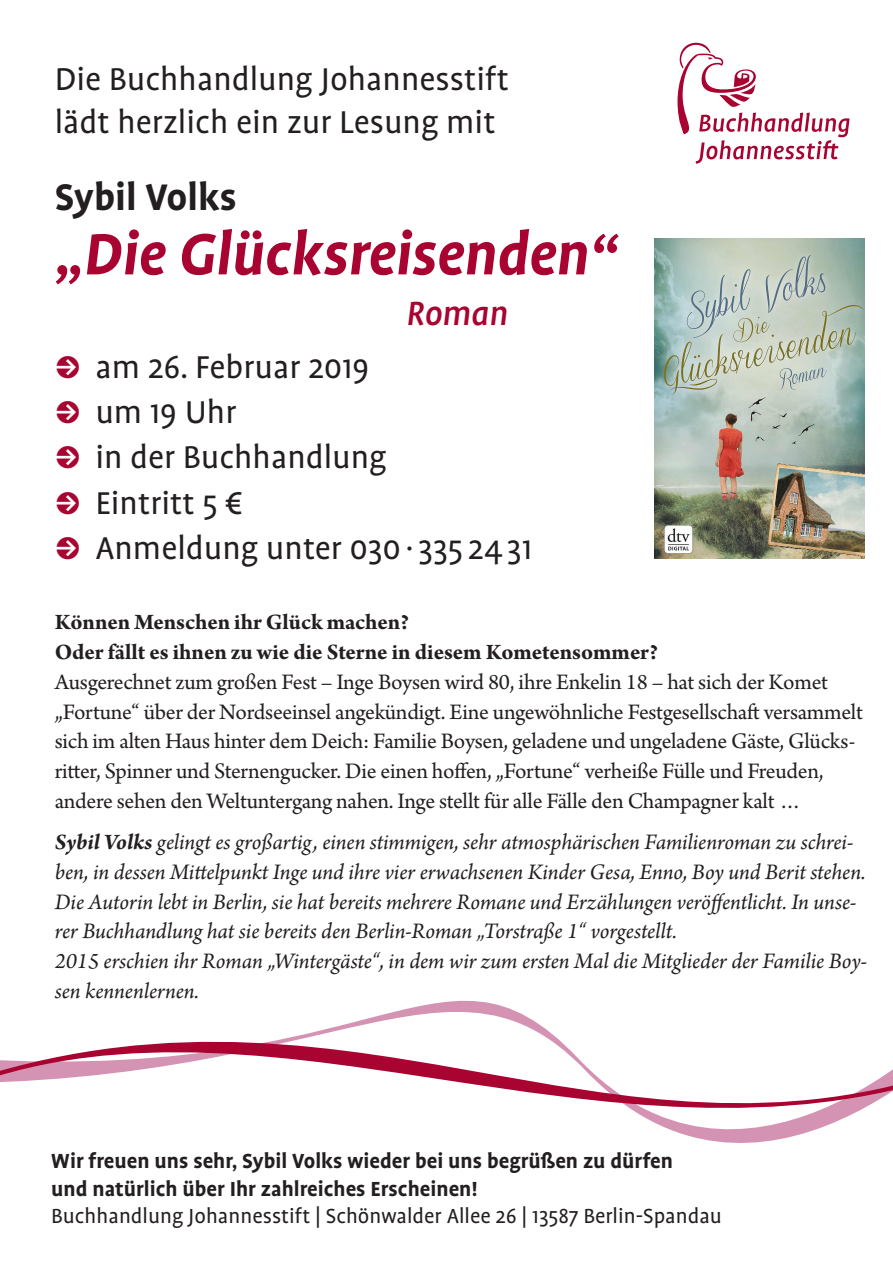
<style>
.page{position:relative;width:893px;height:1263px;background:#fff}
.page>*{position:absolute;margin:0;border:0;box-sizing:border-box;transform-origin:0 0}
.t1{font:italic 700 66.45px "EJS Profile Pro";letter-spacing:-.005em;color:#a80331}
.t2{font:700 42.3px "EJS Profile Pro";color:#231f20}
.t3{font:italic 500 38.4px "EJS Profile Pro";letter-spacing:-.005em;color:#a80331}
.t4{font:36px/42.5px "EJS Profile Pro";color:#231f20}
.t5{font:italic 23.25px/29.7px "Arno Pro";letter-spacing:-.005em;color:#231f20}
.t6{font:23.25px/29.7px "Arno Pro";letter-spacing:-.01em;color:#231f20}
.t7{font:700 23.25px/27.6px "EJS Profile Pro";color:#231f20}
.t8{font:700 23.25px/29.7px "Arno Pro";letter-spacing:-.005em;color:#231f20}
.t9{font:23.25px "EJS Profile Pro";color:#231f20}
.s1{color:#a80331}
.s2{font-weight:700}
</style>
<div class="page">
<svg style="left:677px;top:43px;width:173px;height:121px"></svg>
<img style="left:655px;top:239px;width:209px;height:319px">
<svg style="left:1px;top:1000px;width:892px;height:143px"></svg>
<h3 class="t4" style="left:55px;top:59px;width:456px">Die Buchhandlung Johannesstift lädt herzlich ein zur Lesung mit</h3>
<h2 class="t2" style="left:55px;top:172px;width:183px">Sybil Volks</h2>
<h1 class="t1" style="left:55px;top:213px;width:564px">„Die Glücksreisenden“</h1>
<h3 class="t3" style="left:406px;top:290px;width:103px">Roman</h3>
<h3 class="t4" style="left:55px;top:347px;width:316px"><span class="s1">→</span> am 26. Februar 2019</h3>
<h3 class="t4" style="left:55px;top:392px;width:183px"><span class="s1">→</span> um 19 Uhr</h3>
<h3 class="t4" style="left:55px;top:437px;width:334px"><span class="s1">→</span> in der Buchhandlung</h3>
<h3 class="t4" style="left:55px;top:483px;width:190px"><span class="s1">→</span> Eintritt 5 €</h3>
<h3 class="t4" style="left:55px;top:528px;width:479px"><span class="s1">→</span> Anmeldung unter 030· 335 2431</h3>
<p class="t8" style="left:55px;top:609px;width:605px">Können Menschen ihr Glück machen?<br>Oder fällt es ihnen zu wie die Sterne in diesem Kometensommer?</p>
<p class="t6" style="left:55px;top:668px;width:810px">Ausgerechnet zum großen Fest – Inge Boysen wird 80, ihre Enkelin 18 – hat sich der Komet „Fortune“ über der Nordseeinsel angekündigt. Eine ungewöhnliche Festgesellschaft versammelt sich im alten Haus hinter dem Deich: Familie Boysen, geladene und ungeladene Gäste, Glücks&shy;ritter, Spinner und Sternengucker. Die einen hoffen, „Fortune“ verheiße Fülle und Freuden, andere sehen den Weltuntergang nahen. Inge stellt für alle Fälle den Champagner kalt …</p>
<p class="t5" style="left:55px;top:829px;width:814px"><span class="s2">Sybil Volks</span> gelingt es großartig, einen stimmigen, sehr atmosphärischen Familienroman zu schrei&shy;ben, in dessen Mittelpunkt Inge und ihre vier erwachsenen Kinder Gesa, Enno, Boy und Berit stehen.<br>Die Autorin lebt in Berlin, sie hat bereits mehrere Romane und Erzählungen veröffentlicht. In unse&shy;rer Buchhandlung hat sie bereits den Berlin-Roman „Torstraße 1“ vorgestellt.<br>2015 erschien ihr Roman „Wintergäste“, in dem wir zum ersten Mal die Mitglieder der Familie Boy&shy;sen kennenlernen.</p>
<p class="t7" style="left:51px;top:1147px;width:623px">Wir freuen uns sehr, Sybil Volks wieder bei uns begrüßen zu dürfen und natürlich über Ihr zahlreiches Erscheinen!</p>
<p class="t9" style="left:51px;top:1203px;width:672px">Buchhandlung Johannesstift | Schönwalder Allee 26 | 13587 Berlin-Spandau</p>
</div>
